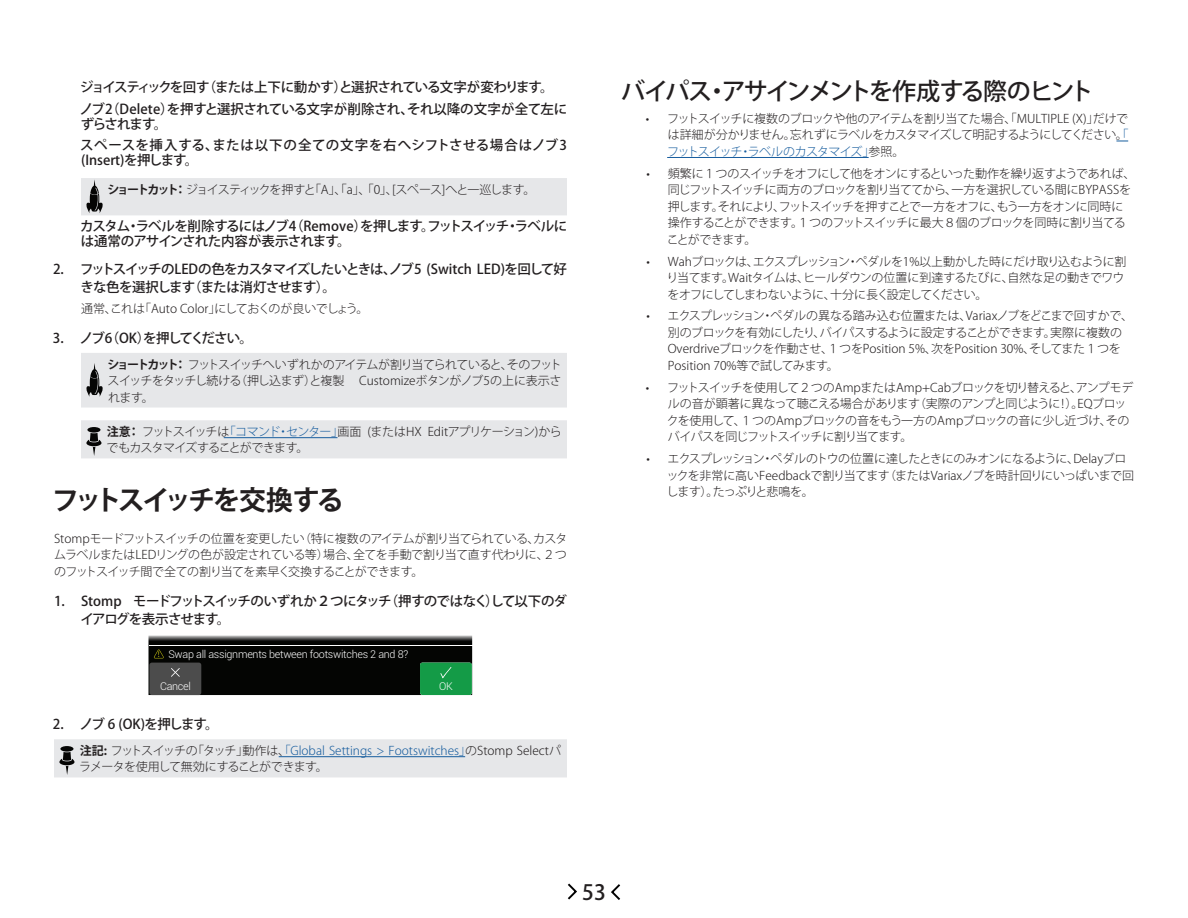
<style>
.page{position:relative;width:1188px;height:918px;background:#fff}
.page>*{position:absolute;margin:0;border:0;box-sizing:border-box;transform-origin:0 0}
._02_Large_Section_He{font:700 27px "Koz Go Pro";letter-spacing:-.11em;color:#231f20}
._03_Small_Section_He{font:500 24px "Koz Go Pro";letter-spacing:-.08em;color:#231f20}
.t1{font:500 21px "Koz Go Pro";color:#231f20}
.List_no_Number__Bold{font:500 13.5px/15px "Koz Go Pro";letter-spacing:-.07em;color:#231f20}
.List_no_Number__Bold-2{font:500 13.5px/18px "Koz Go Pro";letter-spacing:-.06em;color:#231f20}
.List_no_Number__Bold-3{font:500 13.5px/15px "Koz Go Pro";letter-spacing:.02em;color:#231f20}
.List_no_Number__Bold-4{font:500 13.5px/15px "Koz Go Pro";letter-spacing:-.02em;color:#231f20}
.List_no_Number__Bold-5{font:500 13.5px "Koz Go Pro";letter-spacing:-.1em;color:#231f20}
.Body{font:300 12px/16.5px "Koz Go Pro";letter-spacing:-.04em;color:#231f20}
.Body-2{font:300 12px/16.5px "Koz Go Pro";letter-spacing:-.02em;color:#231f20}
.Body-3{font:300 12px/16.5px "Koz Go Pro";color:#231f20}
.Body-4{font:300 12px/16.5px "Koz Go Pro";letter-spacing:-.06em;color:#231f20}
.Body-5{font:300 12px "Koz Go Pro";letter-spacing:-.085em;color:#231f20}
.Body_Indented{font:300 12px "Koz Go Pro";color:#231f20}
.t2{font:300 10.8px "Roboto";letter-spacing:-.025em;color:#fff}
.s1{font-weight:700}
.s2{color:#175d9e}
</style>
<div class="page">
<svg style="left:568px;top:884px;width:9px;height:16px"></svg>
<svg style="left:611px;top:884px;width:9px;height:16px"></svg>
<div style="left:81px;top:178px;width:486px;height:37px;background:#e6e7e9"></div>
<div style="left:81px;top:353px;width:486px;height:55px;background:#e6e7e9"></div>
<div style="left:81px;top:420px;width:486px;height:38px;background:#e6e7e9"></div>
<hr style="left:224px;top:437px;width:113px;height:1px;background:#175d9e">
<img style="left:148px;top:635px;width:324px;height:60px">
<hr style="left:149px;top:646px;width:323px;height:1px;background:#fff">
<div style="left:149px;top:663px;width:52px;height:32px;background:#4c4c4c;border-radius:2px"></div>
<svg style="left:422px;top:695px;width:48px;height:1px"></svg>
<div style="left:420px;top:663px;width:52px;height:32px;background:#149b47"></div>
<svg style="left:440px;top:667px;width:12px;height:11px"></svg>
<svg style="left:171px;top:668px;width:9px;height:9px"></svg>
<svg style="left:154px;top:650px;width:10px;height:8px"></svg>
<div style="left:54px;top:739px;width:513px;height:38px;background:#e6e7e9"></div>
<hr style="left:279px;top:756px;width:186px;height:1px;background:#175d9e">
<svg style="left:1116px;top:141px;width:12px;height:1px"></svg>
<hr style="left:667px;top:157px;width:202px;height:1px;background:#175d9e">
<p class="List_no_Number__Bold" style="left:80px;top:80px;width:475px">ジョイスティックを回す（または上下に動かす）と選択されている文字が変わります。</p>
<p class="List_no_Number__Bold-4" style="left:80px;top:102px;width:489px">ノブ2（Delete）を押すと選択されている文字が削除され、それ以降の文字が全て左にずらされます。</p>
<p class="List_no_Number__Bold-3" style="left:80px;top:139px;width:488px">スペースを挿入する、または以下の全ての文字を右へシフトさせる場合はノブ3 (Insert)を押します。</p>
<p class="Body-5" style="left:108px;top:181px;width:429px"><span class="s1">ショートカット：</span> ジョイスティックを押すと「A」、「a」、「0」、[スペース]へと一巡します。</p>
<p class="List_no_Number__Bold" style="left:80px;top:219px;width:489px">カスタム・ラベルを削除するにはノブ4（Remove）を押します。フットスイッチ・ラベルには通常のアサインされた内容が表示されます。</p>
<p class="List_no_Number__Bold" style="left:80px;top:261px;width:488px;line-height:18px;text-indent:-27px">2. フットスイッチのLEDの色をカスタマイズしたいときは、ノブ5 (Switch LED)を回して好きな色を選択します（または消灯させます）。</p>
<p class="Body_Indented" style="left:81px;top:301px;width:289px">通常、これは「Auto Color」にしておくのが良いでしょう。</p>
<p class="List_no_Number__Bold-5" style="left:53px;top:329px;width:202px">3. ノブ6（OK）を押してください。</p>
<p class="Body" style="left:108px;top:356px;width:456px;text-align:justify"><span class="s1">ショートカット：</span> フットスイッチへいずれかのアイテムが割り当てられていると、そのフットスイッチをタッチし続ける（押し込まず）と複製 Customizeボタンがノブ5の上に表示されます。</p>
<p class="Body-4" style="left:107px;top:423px;width:457px"><span class="s1">注意：</span> フットスイッチは<span class="s2">「コマンド・センター」</span>画面 (またはHX Editアプリケーション)からでもカスタマイズすることができます。</p>
<p class="_02_Large_Section_He" style="left:52px;top:483px;width:293px">フットスイッチを交換する</p>
<p class="Body" style="left:54px;top:530px;width:515px;text-align:justify">Stompモードフットスイッチの位置を変更したい（特に複数のアイテムが割り当てられている、カスタムラベルまたはLEDリングの色が設定されている等）場合、全てを手動で割り当て直す代わりに、２つのフットスイッチ間で全ての割り当てを素早く交換することができます。</p>
<p class="List_no_Number__Bold-2" style="left:80px;top:593px;width:488px;text-indent:-26px">1. Stomp モードフットスイッチのいずれか２つにタッチ（押すのではなく）して以下のダイアログを表示させます。</p>
<p class="t2" style="left:168px;top:646px;width:241px">Swap all assignments between footswitches 2 and 8?</p>
<p class="t2" style="left:160px;top:679px;width:32px">Cancel</p>
<p class="t2" style="left:439px;top:679px;width:15px">OK</p>
<p class="List_no_Number__Bold-5" style="left:53px;top:715px;width:167px">2. ノブ 6 (OK)を押します。</p>
<p class="Body-3" style="left:79px;top:742px;width:483px"><span class="s1">注記:</span> フットスイッチの「タッチ」動作は、<span class="s2">「Global Settings &gt; Footswitches」</span>のStomp Selectパラメータを使用して無効にすることができます。</p>
<p class="_03_Small_Section_He" style="left:621px;top:76px;width:474px">バイパス・アサインメントを作成する際のヒント</p>
<p class="Body" style="left:667px;top:110px;width:463px;text-align:justify;text-indent:-21px">• フットスイッチに複数のブロックや他のアイテムを割り当てた場合、「MULTIPLE (X)」だけでは詳細が分かりません。忘れずにラベルをカスタマイズして明記するようにしてください。<span class="s2">「フットスイッチ・ラベルのカスタマイズ」</span>参照。</p>
<p class="Body" style="left:667px;top:165px;width:470px;text-indent:-20px">• 頻繁に１つのスイッチをオフにして他をオンにするといった動作を繰り返すようであれば、同じフットスイッチに両方のブロックを割り当ててから、一方を選択している間にBYPASSを押します。それにより、フットスイッチを押すことで一方をオフに、もう一方をオンに同時に操作することができます。１つのフットスイッチに最大８個のブロックを同時に割り当てることができます。</p>
<p class="Body" style="left:666px;top:253px;width:462px;text-indent:-20px">• Wahブロックは、エクスプレッション・ペダルを1%以上動かした時にだけ取り込むように割り当てます。Waitタイムは、ヒールダウンの位置に到達するたびに、自然な足の動きでワウをオフにしてしまわないように、十分に長く設定してください。</p>
<p class="Body-2" style="left:668px;top:308px;width:467px;text-indent:-21px">• エクスプレッション・ペダルの異なる踏み込む位置または、Variaxノブをどこまで回すかで、別のブロックを有効にしたり、バイパスするように設定することができます。実際に複数のOverdriveブロックを作動させ、１つをPosition 5%、次をPosition 30%、そしてまた１つをPosition 70%等で試してみます。</p>
<p class="Body" style="left:667px;top:379px;width:468px;text-indent:-21px">• フットスイッチを使用して２つのAmpまたはAmp+Cabブロックを切り替えると、アンプモデルの音が顕著に異なって聴こえる場合があります（実際のアンプと同じように！）。EQブロックを使用して、１つのAmpブロックの音をもう一方のAmpブロックの音に少し近づけ、そのバイパスを同じフットスイッチに割り当てます。</p>
<p class="Body" style="left:667px;top:451px;width:469px;text-indent:-20px">• エクスプレッション・ペダルのトウの位置に達したときにのみオンになるように、Delayブロックを非常に高いFeedbackで割り当てます（またはVariaxノブを時計回りにいっぱいまで回します）。たっぷりと悲鳴を。</p>
<h3 class="t1" style="left:582px;top:879px;width:25px">53</h3>
</div>
